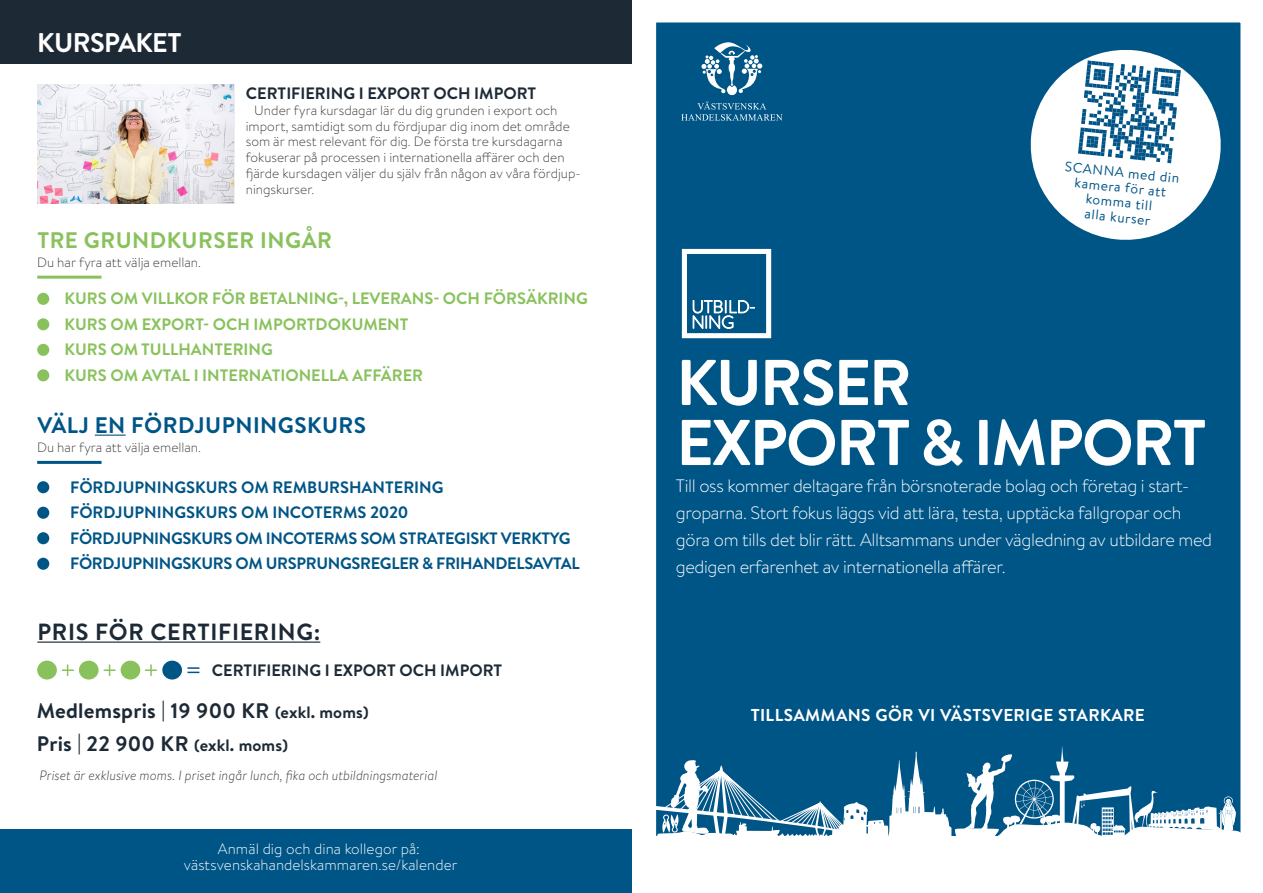
<style>
.page{position:relative;width:1263px;height:893px;background:#fff}
.page>*{position:absolute;margin:0;border:0;box-sizing:border-box;transform-origin:0 0}
.t1{font:700 64.5px/60px "Brandon Text";letter-spacing:-.03em;color:#fff}
.t2{font:700 27px "Brandon Text";letter-spacing:-.02em;color:#fff}
.t3{font:700 23.4px "Brandon Text";letter-spacing:.03em;color:#1d2a36}
.t4{font:700 22.5px "Brandon Text";letter-spacing:.02em;color:#005587}
.t5{font:700 22.5px "Brandon Text";letter-spacing:.02em;color:#89c25d}
.t6{font:700 21px "Brandon Text";letter-spacing:.01em;color:#1d2a36}
.t7{font:300 18px/27px "Brandon Text";letter-spacing:-.02em;color:#fff}
.t8{font:700 17.25px "Brandon Text";letter-spacing:.02em;color:#fff}
.Rubrik_2{font:700 16.5px "Brandon Text";color:#89c25d}
.Rubrik_2-2{font:700 16.5px "Brandon Text";letter-spacing:-.02em;color:#005587}
.Rubrik_2-3{font:700 16.5px "Brandon Text";color:#005587}
.Rubrik_2-4{font:700 16.5px "Brandon Text";color:#1d2a36}
.Brödtext{font:300 15px "Brandon Text";letter-spacing:.005em;color:#fff}
.t9{font:13.8px/15px "Brandon Text";color:#005587;text-align:center}
.Brödtext-2{font:300 13.5px/15.8px "Brandon Text";color:#3c3c3b}
.Brödtext-3{font:italic 300 13.5px "Brandon Text";color:#3c3c3b}
.s1{font-size:16.5px}
</style>
<div class="page">
<div style="left:645px;top:11px;width:607px;height:871px;background:#005587"></div>
<div style="left:634px;top:0;width:629px;height:893px;border:22px solid #fff"></div>
<div style="left:0;top:829px;width:631px;height:64px;background:#005587"></div>
<div style="left:654px;top:836px;width:590px;height:36px;background:#fff"></div>
<svg style="left:654px;top:745px;width:589px;height:91px"></svg>
<svg style="left:701px;top:42px;width:61px;height:53px"></svg>
<svg style="left:681px;top:102px;width:101px;height:19px"></svg>
<svg style="left:682px;top:249px;width:89px;height:89px"></svg>
<svg style="left:1030px;top:49px;width:191px;height:191px"></svg>
<div style="left:37px;top:293px;width:12px;height:12px;background:#89c25d;border-radius:50%"></div>
<div style="left:37px;top:481px;width:12px;height:12px;background:#005587;border-radius:50%"></div>
<div style="left:37px;top:318px;width:12px;height:12px;background:#89c25d;border-radius:50%"></div>
<div style="left:37px;top:507px;width:12px;height:12px;background:#005587;border-radius:50%"></div>
<div style="left:37px;top:344px;width:12px;height:12px;background:#89c25d;border-radius:50%"></div>
<div style="left:37px;top:532px;width:12px;height:12px;background:#005587;border-radius:50%"></div>
<div style="left:37px;top:369px;width:12px;height:12px;background:#89c25d;border-radius:50%"></div>
<div style="left:37px;top:558px;width:12px;height:12px;background:#005587;border-radius:50%"></div>
<hr style="left:95px;top:435px;width:31px;height:1px;background:#005587">
<img style="left:37px;top:85px;width:197px;height:119px">
<div style="left:0;top:0;width:631px;height:64px;background:#1d2a36"></div>
<hr style="left:37px;top:276px;width:65px;height:3px;background:#89c25d">
<hr style="left:37px;top:461px;width:65px;height:3px;background:#005587">
<div style="left:37px;top:661px;width:20px;height:18px;background:#89c25d;border-radius:50%"></div>
<div style="left:79px;top:661px;width:20px;height:18px;background:#89c25d;border-radius:50%"></div>
<div style="left:121px;top:661px;width:19px;height:18px;background:#89c25d;border-radius:50%"></div>
<div style="left:162px;top:661px;width:20px;height:18px;background:#005587;border-radius:50%"></div>
<svg style="left:187px;top:667px;width:12px;height:6px"></svg>
<svg style="left:62px;top:664px;width:12px;height:12px"></svg>
<svg style="left:104px;top:664px;width:12px;height:12px"></svg>
<svg style="left:145px;top:664px;width:12px;height:12px"></svg>
<hr style="left:37px;top:641px;width:283px;height:2px;background:#1d2a36">
<p class="t2" style="left:37px;top:24px;width:146px">KURSPAKET</p>
<p class="Rubrik_2-4" style="left:246px;top:82px;width:292px">CERTIFIERING I EXPORT OCH IMPORT</p>
<p class="Brödtext-2" style="left:246px;top:102px;width:337px;text-indent:9px">Under fyra kursdagar lär du dig grunden i export och import, samtidigt som du fördjupar dig inom det område som är mest relevant för dig. De första tre kursdagarna fokuserar på processen i internationella affärer och den fjärde kursdagen väljer du själv från någon av våra fördjup&shy;ningskurser.</p>
<p class="t5" style="left:37px;top:224px;width:296px">TRE GRUNDKURSER INGÅR</p>
<p class="Brödtext-2" style="left:37px;top:254px;width:165px">Du har fyra att välja emellan.</p>
<p class="Rubrik_2" style="left:65px;top:287px;width:525px">KURS OM VILLKOR FÖR BETALNING-, LEVERANS- OCH FÖRSÄKRING</p>
<p class="Rubrik_2" style="left:65px;top:313px;width:345px">KURS OM EXPORT- OCH IMPORTDOKUMENT</p>
<p class="Rubrik_2" style="left:65px;top:338px;width:210px">KURS OM TULLHANTERING</p>
<p class="Rubrik_2" style="left:65px;top:364px;width:360px">KURS OM AVTAL I INTERNATIONELLA AFFÄRER</p>
<p class="t4" style="left:37px;top:409px;width:330px">VÄLJ EN FÖRDJUPNINGSKURS</p>
<p class="Brödtext-2" style="left:37px;top:439px;width:165px">Du har fyra att välja emellan.</p>
<p class="Rubrik_2-3" style="left:70px;top:475px;width:375px">FÖRDJUPNINGSKURS OM REMBURSHANTERING</p>
<p class="Rubrik_2-3" style="left:70px;top:501px;width:340px">FÖRDJUPNINGSKURS OM INCOTERMS 2020</p>
<p class="Rubrik_2-2" style="left:70px;top:526px;width:502px">FÖRDJUPNINGSKURS OM INCOTERMS SOM STRATEGISKT VERKTYG</p>
<p class="Rubrik_2-2" style="left:70px;top:552px;width:511px">FÖRDJUPNINGSKURS OM URSPRUNGSREGLER &amp; FRIHANDELSAVTAL</p>
<p class="t3" style="left:37px;top:615px;width:284px">PRIS FÖR CERTIFIERING:</p>
<p class="Rubrik_2-4" style="left:212px;top:659px;width:292px">CERTIFIERING I EXPORT OCH IMPORT</p>
<p class="t6" style="left:37px;top:696px;width:333px">Medlemspris | 19 900 KR <span class="s1">(exkl. moms)</span></p>
<p class="t6" style="left:37px;top:729px;width:253px">Pris | 22 900 KR <span class="s1">(exkl. moms)</span></p>
<p class="Brödtext-3" style="left:39px;top:766px;width:400px">Priset är exklusive moms. I priset ingår lunch, fika och utbildningsmaterial</p>
<p class="Brödtext" style="left:218px;top:839px;width:204px">Anmäl dig och dina kollegor på:</p>
<p class="Brödtext" style="left:184px;top:855px;width:275px">västsvenskahandelskammaren.se/kalender</p>
<p class="t9" style="left:1066px;top:158px;width:116px;rotate:6deg">SCANNA med din kamera för att komma till<br>alla kurser</p>
<p class="t1" style="left:676px;top:351px;width:532px">KURSER<br>EXPORT &amp; IMPORT</p>
<p class="t7" style="left:676px;top:472px;width:538px">Till oss kommer deltagare från börsnoterade bolag och företag i start&shy;groparna. Stort fokus läggs vid att lära, testa, upptäcka fallgropar och göra om tills det blir rätt. Alltsammans under vägledning av utbildare med gedigen erfarenhet av internationella affärer.</p>
<p class="t8" style="left:751px;top:703px;width:396px">TILLSAMMANS GÖR VI VÄSTSVERIGE STARKARE</p>
</div>
